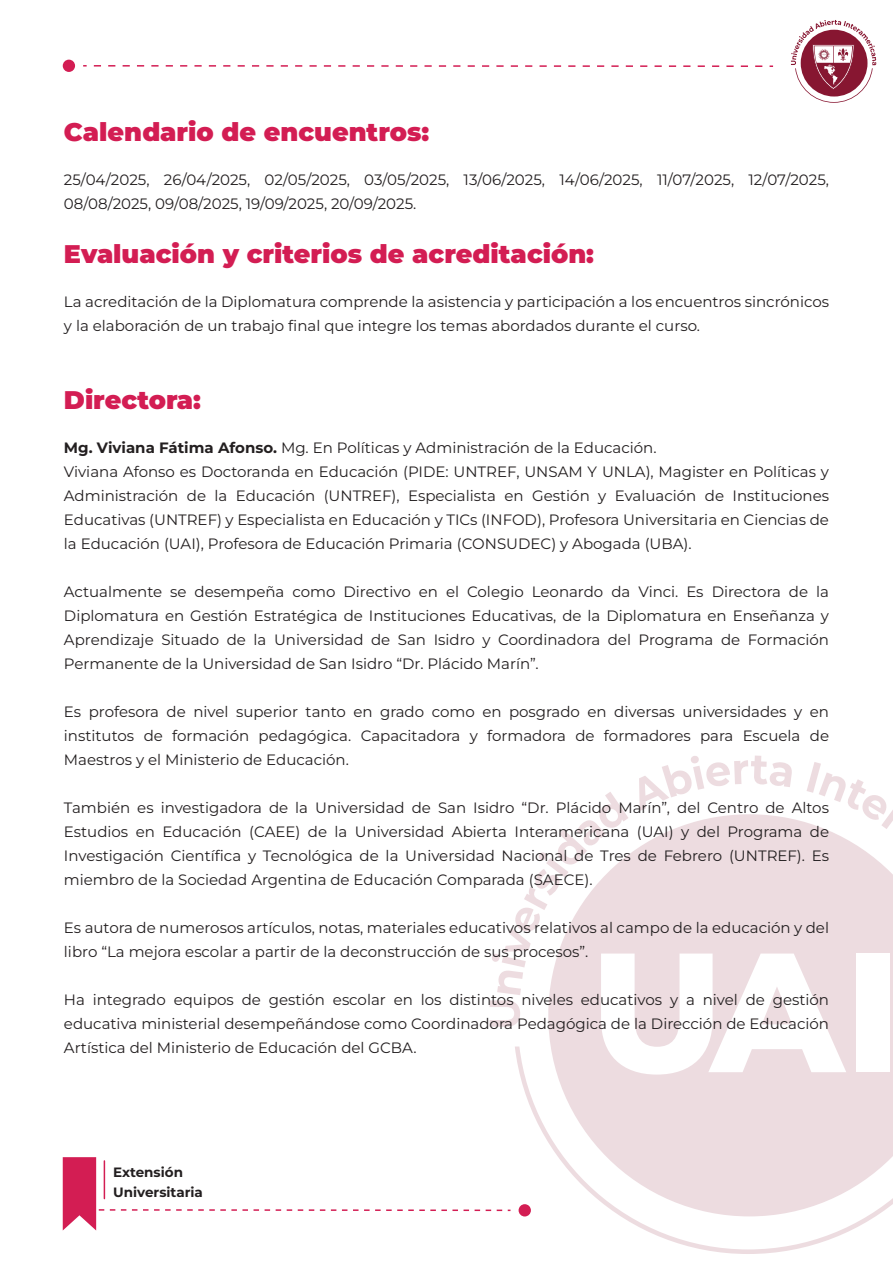
<style>
.page{position:relative;width:893px;height:1263px;background:#fff}
.page>*{position:absolute;margin:0;border:0;box-sizing:border-box;transform-origin:0 0}
.t1{font:900 25.5px "Montserrat";color:#d31d53}
.t2{font:15px/24px "Montserrat";color:#231f20}
.t3{font:700 13.5px/20.9px "Montserrat";color:#231f20}
.s1{font-weight:700}
</style>
<div class="page">
<svg style="left:791px;top:20px;width:85px;height:83px"></svg>
<svg style="left:94px;top:65px;width:679px;height:2px"></svg>
<div style="left:63px;top:60px;width:12px;height:12px;background:#d31d53;border-radius:50%"></div>
<svg style="left:62px;top:755px;width:831px;height:499px"></svg>
<div style="left:519px;top:1204px;width:12px;height:12px;background:#d31d53;border-radius:50%"></div>
<h1 class="t1" style="left:64px;top:113px;width:367px">Calendario de encuentros:</h1>
<p class="t2" style="left:64px;top:167px;width:767px">25/04/2025, 26/04/2025, 02/05/2025, 03/05/2025, 13/06/2025, 14/06/2025, 11/07/2025, 12/07/2025,<br>08/08/2025, 09/08/2025, 19/09/2025, 20/09/2025.</p>
<h1 class="t1" style="left:64px;top:235px;width:532px">Evaluación y criterios de acreditación:</h1>
<p class="t2" style="left:64px;top:289px;width:767px">La acreditación de la Diplomatura comprende la asistencia y participación a los encuentros sincrónicos y la elaboración de un trabajo final que integre los temas abordados durante el curso.</p>
<h1 class="t1" style="left:64px;top:381px;width:139px">Directora:</h1>
<p class="t2" style="left:64px;top:435px;width:767px"><span class="s1">Mg. Viviana Fátima Afonso.</span> Mg. En Políticas y Administración de la Educación.<br>Viviana Afonso es Doctoranda en Educación (PIDE: UNTREF, UNSAM Y UNLA), Magister en Políticas y Administración de la Educación (UNTREF), Especialista en Gestión y Evaluación de Instituciones Educativas (UNTREF) y Especialista en Educación y TICs (INFOD), Profesora Universitaria en Ciencias de la Educación (UAI), Profesora de Educación Primaria (CONSUDEC) y Abogada (UBA).</p>
<p class="t2" style="left:64px;top:579px;width:767px;text-align:justify">Actualmente se desempeña como Directivo en el Colegio Leonardo da Vinci. Es Directora de la Diplomatura en Gestión Estratégica de Instituciones Educativas, de la Diplomatura en Enseñanza y Aprendizaje Situado de la Universidad de San Isidro y Coordinadora del Programa de Formación Permanente de la Universidad de San Isidro “Dr. Plácido Marín”.</p>
<p class="t2" style="left:64px;top:699px;width:767px;text-align:justify">Es profesora de nivel superior tanto en grado como en posgrado en diversas universidades y en institutos de formación pedagógica. Capacitadora y formadora de formadores para Escuela de Maestros y el Ministerio de Educación.</p>
<p class="t2" style="left:64px;top:795px;width:767px;text-align:justify">También es investigadora de la Universidad de San Isidro “Dr. Plácido Marín”, del Centro de Altos Estudios en Educación (CAEE) de la Universidad Abierta Interamericana (UAI) y del Programa de Investigación Científica y Tecnológica de la Universidad Nacional de Tres de Febrero (UNTREF). Es miembro de la Sociedad Argentina de Educación Comparada (SAECE).</p>
<p class="t2" style="left:64px;top:915px;width:767px">Es autora de numerosos artículos, notas, materiales educativos relativos al campo de la educación y del libro “La mejora escolar a partir de la deconstrucción de sus procesos”.</p>
<p class="t2" style="left:64px;top:987px;width:767px;text-align:justify">Ha integrado equipos de gestión escolar en los distintos niveles educativos y a nivel de gestión educativa ministerial desempeñándose como Coordinadora Pedagógica de la Dirección de Educación Artística del Ministerio de Educación del GCBA.</p>
<p class="t3" style="left:113px;top:1160px;width:91px">Extensión<br>Universitaria</p>
</div>
